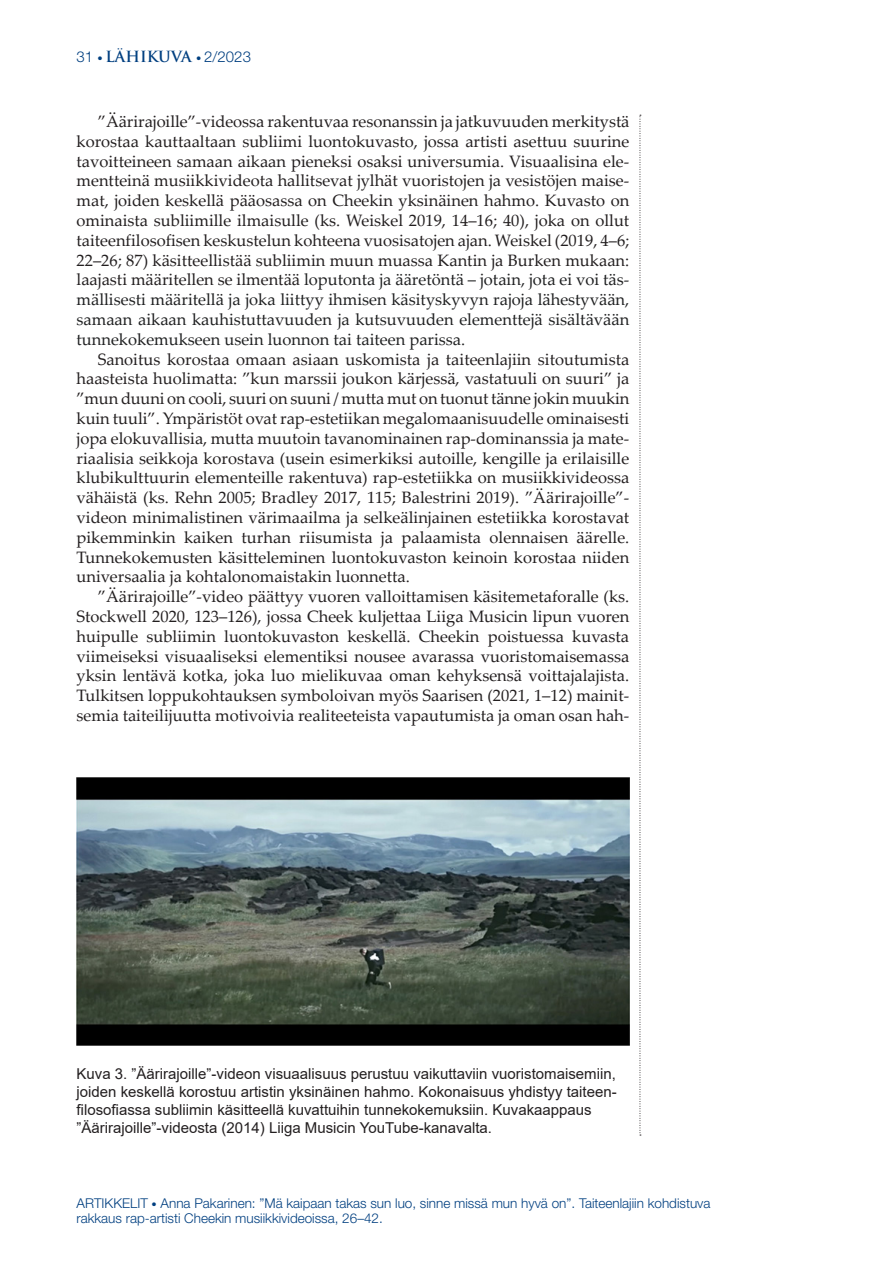
<style>
.page{position:relative;width:893px;height:1263px;background:#fff}
.page>*{position:absolute;margin:0;border:0;box-sizing:border-box;transform-origin:0 0}
.Artikkelit_leipis{font:16.5px/19.8px "Palatino Linotype";color:#231f20;text-align:justify}
.Kuvateksti{font:15px/18px "Arial";color:#231f20}
.t1{font:300 15px "Helvetica Neue";color:#003f80}
.t2{font:300 13.5px/15px "Helvetica Neue";color:#003f80}
.s1{font-size:10.5px}
.s2{font-family:"Trajan Pro";font-weight:700}
.s3{color:#202122}
</style>
<div class="page">
<svg style="left:640px;top:115px;width:1px;height:1021px"></svg>
<img style="left:77px;top:777px;width:552px;height:269px">
<p class="t1" style="left:77px;top:47px;width:176px">31 <span class="s1">•</span> <span class="s2">LÄHIKUVA</span> <span class="s1">•</span> 2/2023</p>
<p class="Artikkelit_leipis" style="left:77px;top:111px;width:554px;text-indent:21px">”Äärirajoille”-videossa rakentuvaa resonanssin ja jatkuvuuden merkitystä korostaa kauttaaltaan subliimi luontokuvasto, jossa artisti asettuu suurine tavoitteineen samaan aikaan pieneksi osaksi universumia. Visuaalisina ele&shy;mentteinä musiikkivideota hallitsevat jylhät vuoristojen ja vesistöjen maise&shy;mat, joiden keskellä pääosassa on Cheekin yksinäinen hahmo. Kuvasto on ominaista subliimille ilmaisulle (ks. Weiskel 2019, 14–16; 40), joka on ollut taiteenfilosofisen keskustelun kohteena vuosisatojen ajan. Weiskel (2019, 4–6; 22–26; 87) käsitteellistää subliimin muun muassa Kantin ja Burken mukaan: laajasti määritellen se ilmentää <span class="s3">loputonta ja ääretöntä – jotain, jota ei voi täs&shy;mällisesti määritellä ja joka liittyy ihmisen käsityskyvyn rajoja lähestyvään, samaan aikaan kauhistuttavuuden ja kutsuvuuden elementtejä sisältävään tunnekokemukseen usein luonnon tai taiteen parissa.</span></p>
<p class="Artikkelit_leipis" style="left:77px;top:348px;width:554px;text-indent:21px">Sanoitus korostaa omaan asiaan uskomista ja taiteenlajiin sitoutumista haasteista huolimatta: ”kun marssii joukon kärjessä, vastatuuli on suuri” ja ”mun duuni on cooli, suuri on suuni / mutta mut on tuonut tänne jokin muukin kuin tuuli”. Ympäristöt ovat rap-estetiikan megalomaanisuudelle ominaisesti jopa elokuvallisia, mutta muutoin tavanominainen rap-dominanssia ja mate&shy;riaalisia seikkoja korostava (usein esimerkiksi autoille, kengille ja erilaisille klubikulttuurin elementeille rakentuva) rap-estetiikka on musiikkivideossa vähäistä (ks. Rehn 2005; Bradley 2017, 115; Balestrini 2019). ”Äärirajoille”- videon minimalistinen värimaailma ja selkeälinjainen estetiikka korostavat pikemminkin kaiken turhan riisumista ja palaamista olennaisen äärelle.<br>Tunnekokemusten käsitteleminen luontokuvaston keinoin korostaa niiden universaalia ja kohtalonomaistakin luonnetta.</p>
<p class="Artikkelit_leipis" style="left:77px;top:586px;width:554px;text-indent:21px">”Äärirajoille”-video päättyy vuoren valloittamisen käsitemetaforalle (ks.<br>Stockwell 2020, 123–126), jossa Cheek kuljettaa Liiga Musicin lipun vuoren huipulle subliimin luontokuvaston keskellä. Cheekin poistuessa kuvasta viimeiseksi visuaaliseksi elementiksi nousee avarassa vuoristomaisemassa yksin lentävä kotka, joka luo mielikuvaa oman kehyksensä voittajalajista.<br>Tulkitsen loppukohtauksen symboloivan myös Saarisen (2021, 1–12) mainit&shy;semia taiteilijuutta motivoivia realiteeteista vapautumista ja oman osan hah-</p>
<p class="Kuvateksti" style="left:77px;top:1064px;width:542px">Kuva 3. ”Äärirajoille”-videon visuaalisuus perustuu vaikuttaviin vuoristomaisemiin, joiden keskellä korostuu artistin yksinäinen hahmo. Kokonaisuus yhdistyy taiteen&shy;filosofiassa subliimin käsitteellä kuvattuihin tunnekokemuksiin. Kuvakaappaus ”Äärirajoille”-videosta (2014) Liiga Musicin YouTube-kanavalta.</p>
<p class="t2" style="left:77px;top:1195px;width:635px">ARTIKKELIT <span class="s1">•</span> Anna Pakarinen: ”Mä kaipaan takas sun luo, sinne missä mun hyvä on”. Taiteenlajiin kohdistuva rakkaus rap-artisti Cheekin musiikkivideoissa, 26–42.</p>
</div>
